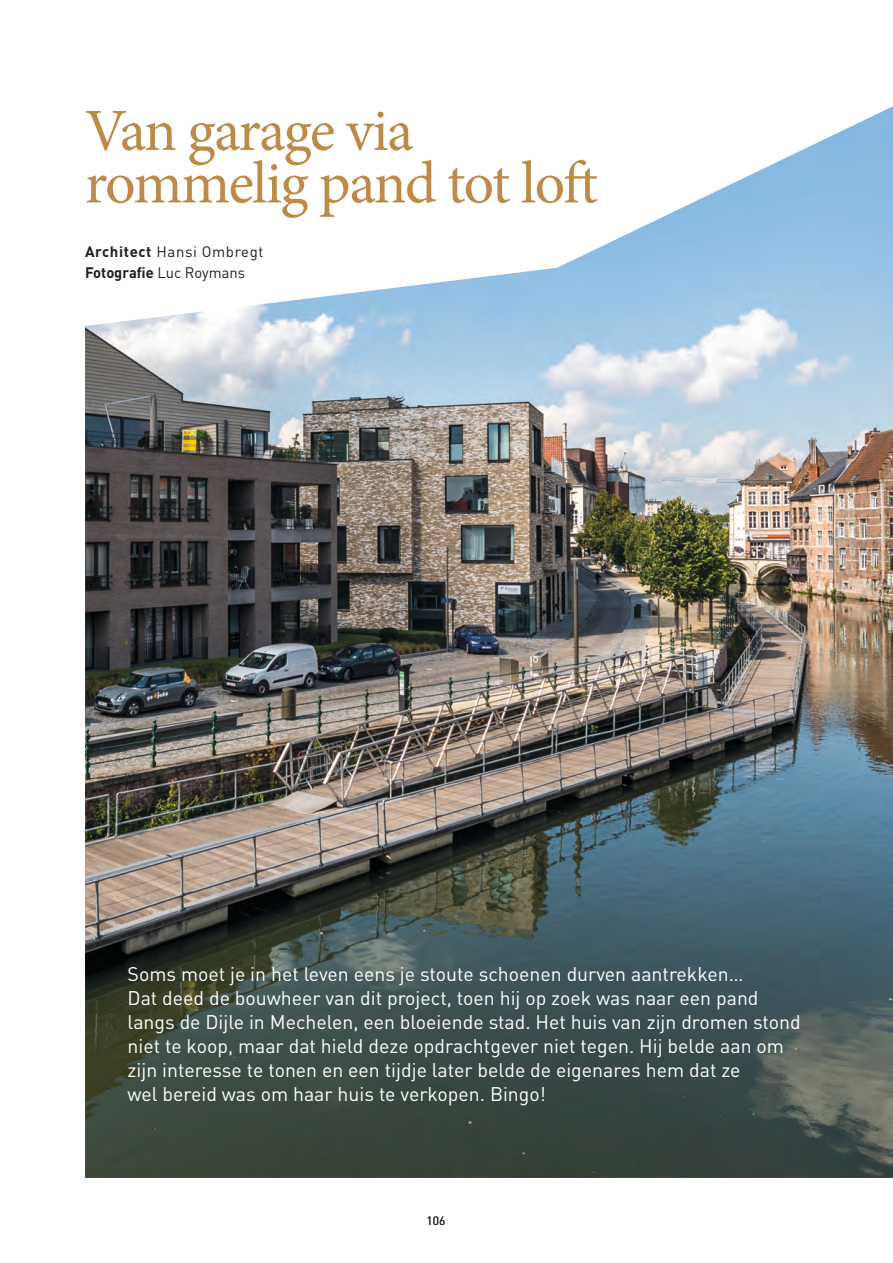
<style>
.page{position:relative;width:893px;height:1263px;background:#fff}
.page>*{position:absolute;margin:0;border:0;box-sizing:border-box;transform-origin:0 0}
._01_titel_DOS_34_pt{font:60px/52.5px "Minion Pro";letter-spacing:-.03em;color:#be8a47}
._02_art_intro{font:19.5px/24px "DIN";color:#fff}
._01_titel_arch___fot{font:15px "DIN";letter-spacing:.04em;color:#1f1f1e}
._01_titel_arch___fot-2{font:700 15px "DIN";color:#1f1f1e}
.t1{font:12px "DIN";color:#1f1f1e}
.s1{font-weight:700}
.s2{font-weight:400}
</style>
<div class="page">
<img style="left:85px;top:106px;width:808px;height:1072px">
<p class="_01_titel_DOS_34_pt" style="left:85px;top:105px;width:514px">Van garage via rommelig pand tot loft</p>
<p class="_01_titel_arch___fot" style="left:85px;top:242px;width:180px"><span class="s1">Architect</span> Hansi Ombregt</p>
<p class="_01_titel_arch___fot-2" style="left:85px;top:262px;width:162px">Fotografie <span class="s2">Luc Roymans</span></p>
<p class="_02_art_intro" style="left:128px;top:962px;width:675px">Soms moet je in het leven eens je stoute schoenen durven aantrekken…<br>Dat deed de bouwheer van dit project, toen hij op zoek was naar een pand langs de Dijle in Mechelen, een bloeiende stad. Het huis van zijn dromen stond niet te koop, maar dat hield deze opdrachtgever niet tegen. Hij belde aan om zijn interesse te tonen en een tijdje later belde de eigenares hem dat ze<br>wel bereid was om haar huis te verkopen. Bingo!</p>
<p class="t1" style="left:426px;top:1213px;width:20px">106</p>
</div>
